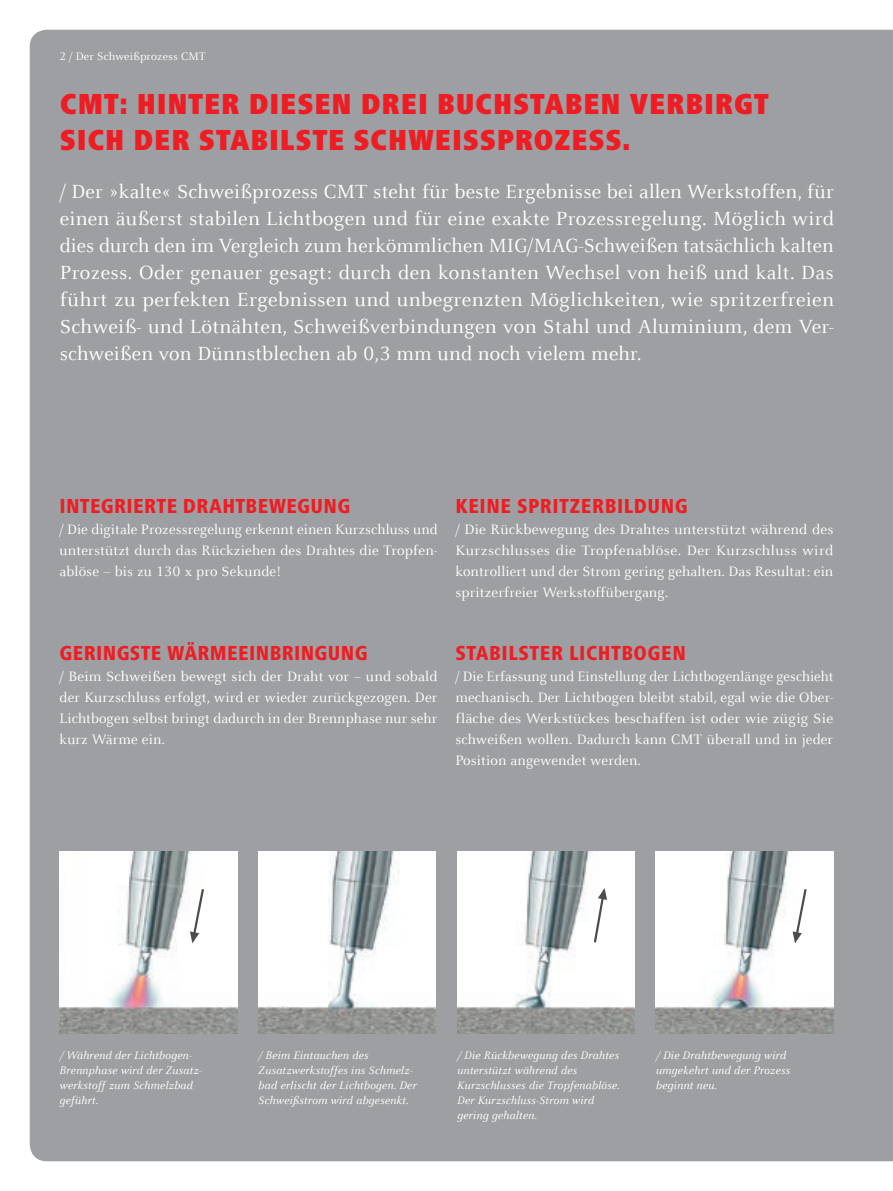
<style>
.page{position:relative;width:893px;height:1191px;background:#fff}
.page>*{position:absolute;margin:0;border:0;box-sizing:border-box;transform-origin:0 0}
.t1{font:900 condensed 30px/36px "Frutiger Next LTW1 G";letter-spacing:.025em;color:#ee1d23}
.t2{font:21px/27px "Celeste Offc Pro";letter-spacing:.01em;color:#fff;text-align:justify}
.t3{font:800 condensed 21px "Frutiger Next LTW1 G";letter-spacing:.02em;color:#ee1d23}
.t4{font:15px/21px "Celeste Offc Pro";letter-spacing:.01em;color:#fff;text-align:justify}
.t5{font:italic 12px/15px "Celeste Offc Pro";letter-spacing:.01em;color:#fff}
.t6{font:12px "Celeste Offc Pro";letter-spacing:.01em;color:#fff}
</style>
<div class="page">
<div style="left:30px;top:30px;width:863px;height:1131px;background:#9d9fa2"></div>
<img style="left:258px;top:851px;width:178px;height:182px">
<img style="left:457px;top:851px;width:178px;height:182px">
<svg style="left:594px;top:888px;width:13px;height:54px"></svg>
<img style="left:60px;top:851px;width:177px;height:182px">
<svg style="left:190px;top:889px;width:14px;height:54px"></svg>
<img style="left:656px;top:851px;width:177px;height:182px">
<svg style="left:793px;top:889px;width:14px;height:54px"></svg>
<p class="t6" style="left:60px;top:49px;width:148px">2 / Der Schweißprozess CMT</p>
<h1 class="t1" style="left:60px;top:86px;width:710px">CMT: HINTER DIESEN DREI BUCHSTABEN VERBIRGT<br>SICH DER STABILSTE SCH</h1>
<h1 class="t1" style="left:408px;top:122px;width:224px">WEISSPROZESS.</h1>
<p class="t2" style="left:60px;top:177px;width:776px">/ Der »kalte« Schweißprozess CMT steht für beste Ergebnisse bei allen Werkstoffen, für einen äußerst stabilen Lichtbogen und für eine exakte Prozessregelung. Möglich wird dies durch den im Vergleich zum herkömmlichen MIG/MAG-Schweißen tatsächlich kalten Prozess. Oder genauer gesagt: durch den konstanten Wechsel von heiß und kalt. Das führt zu perfekten Ergebnissen und unbegrenzten Möglichkeiten, wie spritzerfreien Schweiß- und Lötnähten, Schweißverbindungen von Stahl und Aluminium, dem Ver&shy;schweißen von Dünnstblechen ab 0,3 mm und noch vielem mehr.</p>
<h2 class="t3" style="left:60px;top:493px;width:66px">INTEGRIERTE</h2>
<h2 class="t3" style="left:183px;top:493px;width:169px">DRAHTBEWEGUNG</h2>
<p class="t4" style="left:60px;top:518px;width:380px">/ Die digitale Prozessregelung erkennt einen Kurzschluss und unterstützt durch das Rückziehen des Drahtes die Tropfen&shy;ablöse – bis zu 130 x pro Sekunde!</p>
<h2 class="t3" style="left:60px;top:640px;width:12px">GERIN</h2>
<h2 class="t3" style="left:117px;top:640px;width:25px">GSTE</h2>
<h2 class="t3" style="left:167px;top:640px;width:43px">WÄRMEEIN</h2>
<h2 class="t3" style="left:270px;top:640px;width:99px">BRINGUNG</h2>
<p class="t4" style="left:60px;top:665px;width:379px">/ Beim Schweißen bewegt sich der Draht vor – und sobald der Kurzschluss erfolgt, wird er wieder zurückgezogen. Der Lichtbogen selbst bringt dadurch in der Brennphase nur sehr kurz Wärme ein.</p>
<h2 class="t3" style="left:455px;top:493px;width:24px">KEINE</h2>
<h2 class="t3" style="left:517px;top:493px;width:172px">SPRITZERBILDUNG</h2>
<p class="t4" style="left:455px;top:518px;width:379px">/ Die Rückbewegung des Drahtes unterstützt während des Kurzschlusses die Tropfenablöse. Der Kurzschluss wird kontrolliert und der Strom gering gehalten. Das Resultat: ein spritzerfreier Werkstoffübergang.</p>
<h2 class="t3" style="left:455px;top:640px;width:58px">STABILSTER</h2>
<h2 class="t3" style="left:569px;top:640px;width:104px">LICHTBOGEN</h2>
<p class="t4" style="left:455px;top:665px;width:380px">/ Die Erfassung und Einstellung der Lichtbogenlänge geschieht mechanisch. Der Lichtbogen bleibt stabil, egal wie die Ober&shy;fläche des Werkstückes beschaffen ist oder wie zügig Sie schweißen wollen. Dadurch kann CMT überall und in jeder Position angewendet werden.</p>
<p class="t5" style="left:60px;top:1047px;width:144px">/ Während der Lichtbogen-<br>Brennphase wird der Zusatz&shy;werkstoff zum Schmelzbad geführt.</p>
<p class="t5" style="left:258px;top:1047px;width:160px">/ Beim Eintauchen des<br>Zusatzwerkstoffes ins Schmelz&shy;bad erlischt der Lichtbogen. Der<br>Schweißstrom wird abgesenkt.</p>
<p class="t5" style="left:457px;top:1047px;width:164px">/ Die Rückbewegung des Drahtes unterstützt während des<br>Kurzschlusses die Tropfenablöse.<br>Der Kurzschluss-Strom wird gering gehalten.</p>
<p class="t5" style="left:656px;top:1047px;width:136px">/ Die Drahtbewegung wird umgekehrt und der Prozess beginnt neu.</p>
</div>
